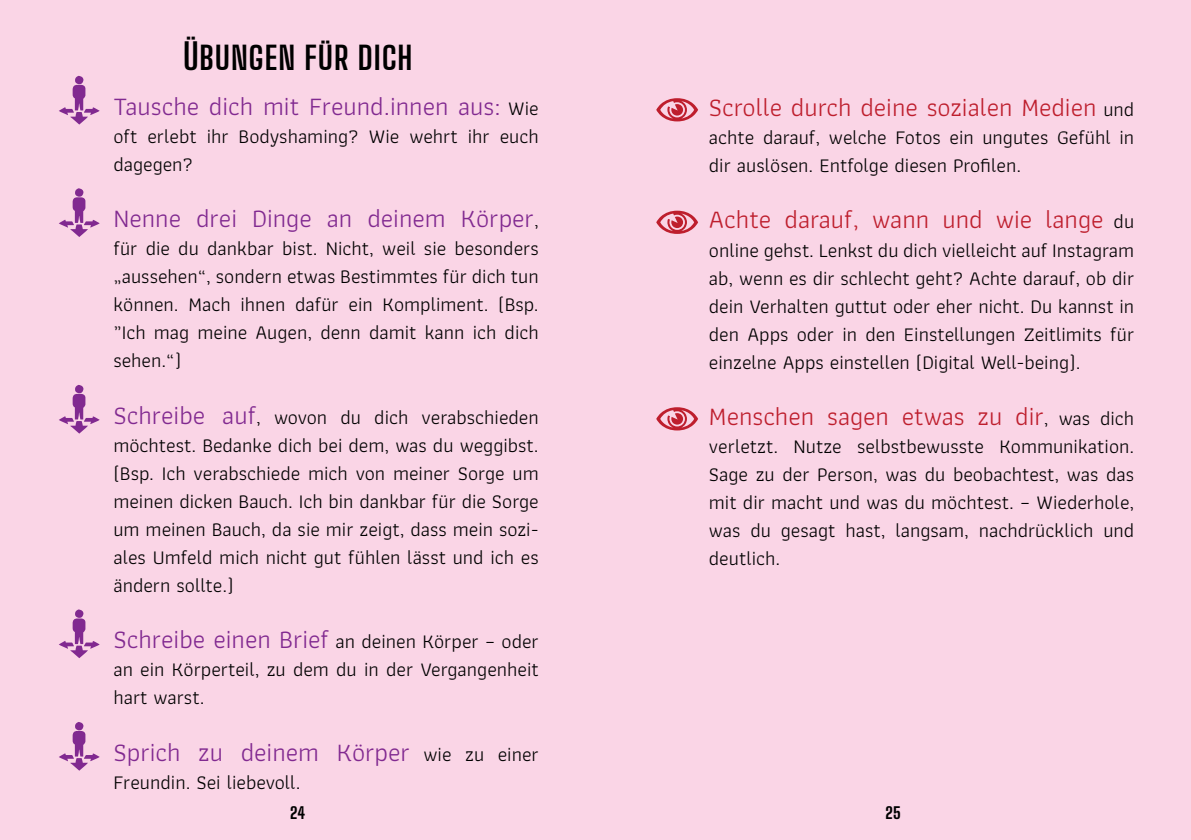
<style>
.page{position:relative;width:1191px;height:840px;background:#fff}
.page>*{position:absolute;margin:0;border:0;box-sizing:border-box;transform-origin:0 0}
.t1{font:70px "Business";color:#812990}
.Head{font:700 36px "Big Shoulders Display";letter-spacing:.02em;color:#000}
.t2{font:26px "Athiti";color:#be1e2d}
.t3{font:26px "Athiti";color:#812990}
.t4{font:20px/28px "Athiti";color:#000;text-align:justify}
.t5{font:800 16px "Big Shoulders Display";color:#000}
.s1{font-size:20px;color:#000}
.s2{font-size:26px;color:#812990}
</style>
<div class="page">
<div style="left:595px;top:0;width:596px;height:839px;background:#fad5e6"></div>
<div style="left:0;top:0;width:595px;height:839px;background:#fad5e6"></div>
<p class="t1" style="left:57px;top:69px;width:46px">W</p>
<p class="t1" style="left:57px;top:181px;width:46px">W</p>
<p class="t1" style="left:57px;top:377px;width:46px">W</p>
<p class="t1" style="left:57px;top:602px;width:46px">W</p>
<p class="t1" style="left:57px;top:714px;width:46px">W</p>
<p class="Head" style="left:183px;top:31px;width:231px">ÜBUNGEN FÜR DICH</p>
<p class="t3" style="left:113px;top:86px;width:427px">Tausche dich mit Freund.innen aus: <span class="s1">Wie</span></p>
<p class="t4" style="left:113px;top:122px;width:427px">oft erlebt ihr Bodyshaming? Wie wehrt ihr euch dagegen?</p>
<p class="t3" style="left:113px;top:199px;width:427px">Nenne drei Dinge an deinem Körper<span class="s1">,</span></p>
<p class="t4" style="left:113px;top:229px;width:427px;line-height:38px">für die du dankbar bist. Nicht, weil sie besonders „</p>
<p class="t4" style="left:113px;top:262px;width:427px;text-indent:8px">aussehen“, sondern etwas Bestimmtes für dich tun können. Mach ihnen dafür ein Kompliment. (Bsp. „Ich mag meine Augen, denn damit kann ich dich sehen.“)</p>
<p class="t4" style="left:113px;top:403px;width:427px"><span class="s2">Schreibe auf</span>, wovon du dich verabschieden möchtest. Bedanke dich bei dem, was du weggibst. (Bsp. Ich verabschiede mich von meiner Sorge um meinen dicken Bauch. Ich bin dankbar für die Sorge um meinen Bauch, da sie mir zeigt, dass mein sozi&shy;ales Umfeld mich nicht gut fühlen lässt und ich es ändern sollte.)</p>
<p class="t4" style="left:113px;top:627px;width:427px"><span class="s2">Schreibe einen Brief</span> an deinen Körper – oder an ein Körperteil, zu dem du in der Vergangenheit hart warst.</p>
<p class="t3" style="left:113px;top:732px;width:427px">Sprich zu deinem Körper <span class="s1">wie zu einer</span></p>
<p class="t4" style="left:113px;top:767px;width:188px">Freundin. Sei liebevoll.</p>
<p class="t2" style="left:709px;top:88px;width:427px">Scrolle durch deine sozialen Medien <span class="s1">und</span></p>
<p class="t4" style="left:709px;top:123px;width:427px">achte darauf, welche Fotos ein ungutes Gefühl in dir auslösen. Entfolge diesen Profilen.</p>
<p class="t2" style="left:709px;top:200px;width:427px">Achte darauf, wann und wie lange <span class="s1">du</span></p>
<p class="t4" style="left:709px;top:236px;width:427px">online gehst. Lenkst du dich vielleicht auf Instagram ab, wenn es dir schlecht geht? Achte darauf, ob dir dein Verhalten guttut oder eher nicht. Du kannst in den Apps oder in den Einstellungen Zeitlimits für einzelne Apps einstellen (Digital Well-being).</p>
<p class="t2" style="left:709px;top:396px;width:427px">Menschen sagen etwas zu dir<span class="s1">, was dich</span></p>
<p class="t4" style="left:709px;top:432px;width:427px">verletzt. Nutze selbstbewusste Kommunikation.<br>Sage zu der Person, was du beobachtest, was das mit dir macht und was du möchtest. – Wiederhole, was du gesagt hast, langsam, nachdrücklich und deutlich.</p>
<p class="t5" style="left:290px;top:801px;width:17px">24</p>
<p class="t5" style="left:885px;top:801px;width:17px">25</p>
</div>
